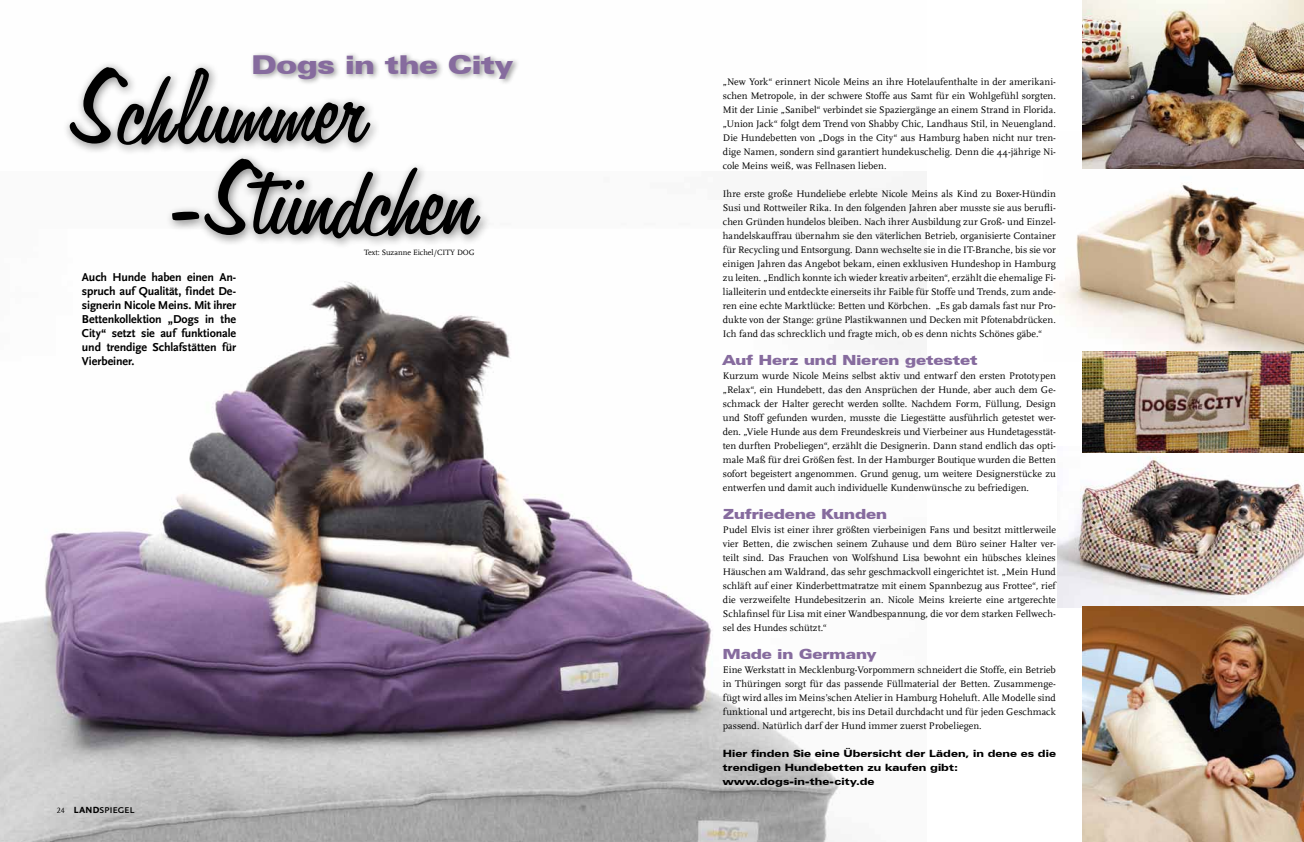
<style>
.page{position:relative;width:1304px;height:842px;background:#fff}
.page>*{position:absolute;margin:0;border:0;box-sizing:border-box;transform-origin:0 0}
.t1{font:120px/91.4px "Freehand 575 BT Regular B";color:#000}
.t2{font:900 expanded 26px "Zurich BT";color:#866b9e}
.t3{font:900 expanded 14px "Zurich BT";color:#866b9e}
.t4{font:700 12px/14px "Scala Sans";letter-spacing:-.01em;color:#000;text-align:justify}
.t5{font:10px/14px "Scala";letter-spacing:.005em;color:#000;text-align:justify}
.t6{font:900 expanded 10px/14px "Zurich BT";letter-spacing:.005em;color:#000}
.t7{font:500 8.5px "Absara Sans TF";letter-spacing:.015em;color:#000;scale:1.06 1}
.t8{font:8px "Scala";color:#000}
.s1{font-family:"Scala LF";font-weight:400;font-size:8px}
.s2{font-weight:700;font-size:9px}
</style>
<div class="page">
<img style="left:0;top:281px;width:904px;height:561px">
<img style="left:1059px;top:168px;width:245px;height:183px">
<img style="left:1057px;top:452px;width:247px;height:156px">
<div style="left:63px;top:60px;width:318px;height:96px;background:#000;opacity:.5"></div>
<div style="left:165px;top:152px;width:326px;height:97px;background:#000;opacity:.5"></div>
<div style="left:250px;top:51px;width:270px;height:35px;background:#000;opacity:.4"></div>
<img style="left:1082px;top:606px;width:222px;height:236px">
<img style="left:1082px;top:0;width:222px;height:168px">
<img style="left:1082px;top:351px;width:222px;height:101px">
<h2 class="t2" style="left:252px;top:49px;width:263px">Dogs in the City</h2>
<h1 class="t1" style="left:167px;top:62px;width:313px;text-indent:-94px">Schlummer -Stündchen</h1>
<p class="t4" style="left:82px;top:270px;width:156px">Auch Hunde haben einen An&shy;spruch auf Qualität, findet De&shy;signerin Nicole Meins. Mit ihrer Bettenkollektion „Dogs in the City“ setzt sie auf funktionale und trendige Schlafstätten für Vierbeiner.</p>
<p class="t8" style="left:364px;top:248px;width:112px">Text: Suzanne Eichel/CITY DOG</p>
<p class="t7" style="left:57px;top:806px;width:75px"><span class="s1">24</span> <span class="s2">Land</span>Spiegel</p>
<p class="t5" style="left:723px;top:75px;width:335px">„New York“ erinnert Nicole Meins an ihre Hotelaufenthalte in der amerikani&shy;schen Metropole, in der schwere Stoffe aus Samt für ein Wohlgefühl sorgten.<br>Mit der Linie „Sanibel“ verbindet sie Spaziergänge an einem Strand in Florida. „Union Jack“ folgt dem Trend von Shabby Chic, Landhaus Stil, in Neuengland.<br>Die Hundebetten von „Dogs in the City“ aus Hamburg haben nicht nur tren&shy;dige Namen, sondern sind garantiert hundekuschelig. Denn die 44-jährige Ni&shy;cole Meins weiß, was Fellnasen lieben.</p>
<p class="t5" style="left:723px;top:187px;width:335px">Ihre erste große Hundeliebe erlebte Nicole Meins als Kind zu Boxer-Hündin Susi und Rottweiler Rika. In den folgenden Jahren aber musste sie aus berufli&shy;chen Gründen hundelos bleiben. Nach ihrer Ausbildung zur Groß- und Einzel&shy;handelskauffrau übernahm sie den väterlichen Betrieb, organisierte Container für Recycling und Entsorgung. Dann wechselte sie in die IT-Branche, bis sie vor einigen Jahren das Angebot bekam, einen exklusiven Hundeshop in Hamburg zu leiten. „Endlich konnte ich wieder kreativ arbeiten“, erzählt die ehemalige Fi&shy;lialleiterin und entdeckte einerseits ihr Faible für Stoffe und Trends, zum ande&shy;ren eine echte Marktlücke: Betten und Körbchen. „Es gab damals fast nur Pro&shy;dukte von der Stange: grüne Plastikwannen und Decken mit Pfotenabdrücken.<br>Ich fand das schrecklich und fragte mich, ob es denn nichts Schönes gäbe.“</p>
<h3 class="t3" style="left:723px;top:352px;width:256px">Auf Herz und Nieren getestet</h3>
<p class="t5" style="left:723px;top:369px;width:335px">Kurzum wurde Nicole Meins selbst aktiv und entwarf den ersten Prototypen „Relax“, ein Hundebett, das den Ansprüchen der Hunde, aber auch dem Ge&shy;schmack der Halter gerecht werden sollte. Nachdem Form, Füllung, Design und Stoff gefunden wurden, musste die Liegestätte ausführlich getestet wer&shy;den. „Viele Hunde aus dem Freundeskreis und Vierbeiner aus Hundetagesstät&shy;ten durften Probeliegen“, erzählt die Designerin. Dann stand endlich das opti&shy;male Maß für drei Größen fest. In der Hamburger Boutique wurden die Betten sofort begeistert angenommen. Grund genug, um weitere Designerstücke zu entwerfen und damit auch individuelle Kundenwünsche zu befriedigen.</p>
<h3 class="t3" style="left:723px;top:506px;width:166px">Zufriedene Kunden</h3>
<p class="t5" style="left:723px;top:523px;width:335px">Pudel Elvis ist einer ihrer größten vierbeinigen Fans und besitzt mittlerweile vier Betten, die zwischen seinem Zuhause und dem Büro seiner Halter ver&shy;teilt sind. Das Frauchen von Wolfshund Lisa bewohnt ein hübsches kleines Häuschen am Waldrand, das sehr geschmackvoll eingerichtet ist. „Mein Hund schläft auf einer Kinderbettmatratze mit einem Spannbezug aus Frottee“, rief die verzweifelte Hundebesitzerin an. Nicole Meins kreierte eine artgerechte Schlafinsel für Lisa mit einer Wandbespannung, die vor dem starken Fellwech&shy;sel des Hundes schützt.“</p>
<h3 class="t3" style="left:723px;top:646px;width:155px">Made in Germany</h3>
<p class="t5" style="left:723px;top:663px;width:335px">Eine Werkstatt in Mecklenburg-Vorpommern schneidert die Stoffe, ein Betrieb in Thüringen sorgt für das passende Füllmaterial der Betten. Zusammenge&shy;fügt wird alles im Meins’schen Atelier in Hamburg Hoheluft. Alle Modelle sind funktional und artgerecht, bis ins Detail durchdacht und für jeden Geschmack passend. Natürlich darf der Hund immer zuerst Probeliegen.</p>
<p class="t6" style="left:723px;top:747px;width:335px">Hier finden Sie eine Übersicht der Läden, in dene es die trendigen Hundebetten zu kaufen gibt: www.dogs-in-the-city.de</p>
</div>
